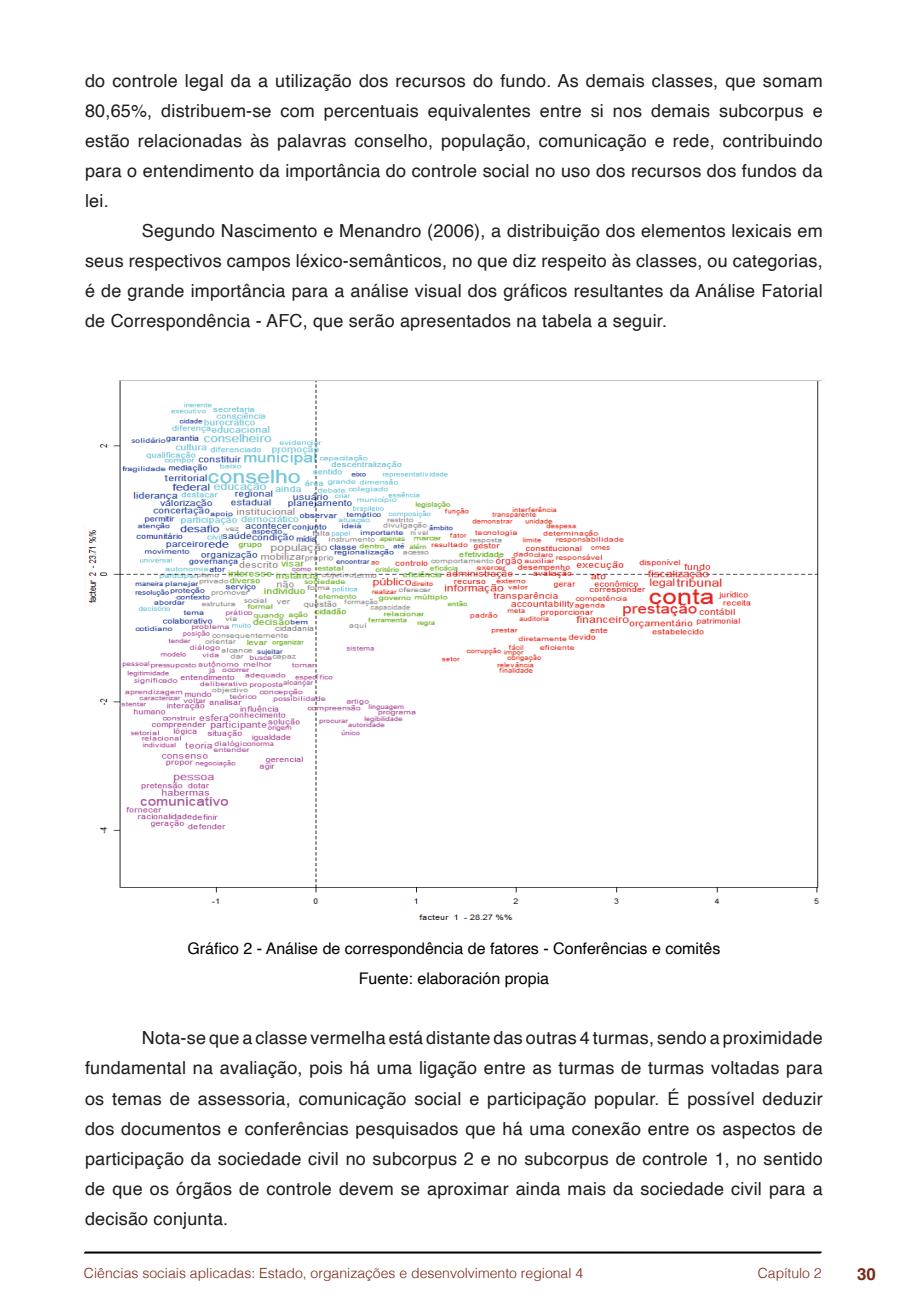
<style>
.page{position:relative;width:908px;height:1304px;background:#fff}
.page>*{position:absolute;margin:0;border:0;box-sizing:border-box;transform-origin:0 0}
.t1{font:18px/30px "Helvetica";letter-spacing:.01em;color:#1d1d1b;text-align:justify}
.t2{font:700 16.8px "Helvetica";color:#7a2717}
.t3{font:16px/30.6px "Helvetica";color:#000;text-align:center}
.t4{font:300 14px "Helvetica";color:#7a2717}
</style>
<div class="page">
<svg style="left:84px;top:1251px;width:737px;height:3px;background:#515151"></svg>
<img style="left:88px;top:379px;width:736px;height:541px">
<p class="t1" style="left:85px;top:66px;width:738px">do controle legal da a utilização dos recursos do fundo. As demais classes, que somam 80,65%, distribuem-se com percentuais equivalentes entre si nos demais subcorpus e estão relacionadas às palavras conselho, população, comunicação e rede, contribuindo para o entendimento da importância do controle social no uso dos recursos dos fundos da lei.</p>
<p class="t1" style="left:85px;top:216px;width:738px;text-indent:57px">Segundo Nascimento e Menandro (2006), a distribuição dos elementos lexicais em seus respectivos campos léxico-semânticos, no que diz respeito às classes, ou categorias, é de grande importância para a análise visual dos gráficos resultantes da Análise Fatorial de Correspondência - AFC, que serão apresentados na tabela a seguir.</p>
<p class="t3" style="left:187px;top:933px;width:534px">Gráfico 2 - Análise de correspondência de fatores - Conferências e comitês<br>Fuente: elaboración propia</p>
<p class="t1" style="left:85px;top:1024px;width:738px;text-indent:57px">Nota-se que a classe vermelha está distante das outras 4 turmas, sendo a proximidade fundamental na avaliação, pois há uma ligação entre as turmas de turmas voltadas para os temas de assessoria, comunicação social e participação popular. É possível deduzir dos documentos e conferências pesquisados que há uma conexão entre os aspectos de participação da sociedade civil no subcorpus 2 e no subcorpus de controle 1, no sentido de que os órgãos de controle devem se aproximar ainda mais da sociedade civil para a decisão conjunta.</p>
<p class="t4" style="left:84px;top:1261px;width:500px">Ciências sociais aplicadas: Estado, organizações e desenvolvimento regional 4</p>
<p class="t4" style="left:757px;top:1261px;width:65px">Capítulo 2</p>
<p class="t2" style="left:856px;top:1264px;width:20px">30</p>
</div>
